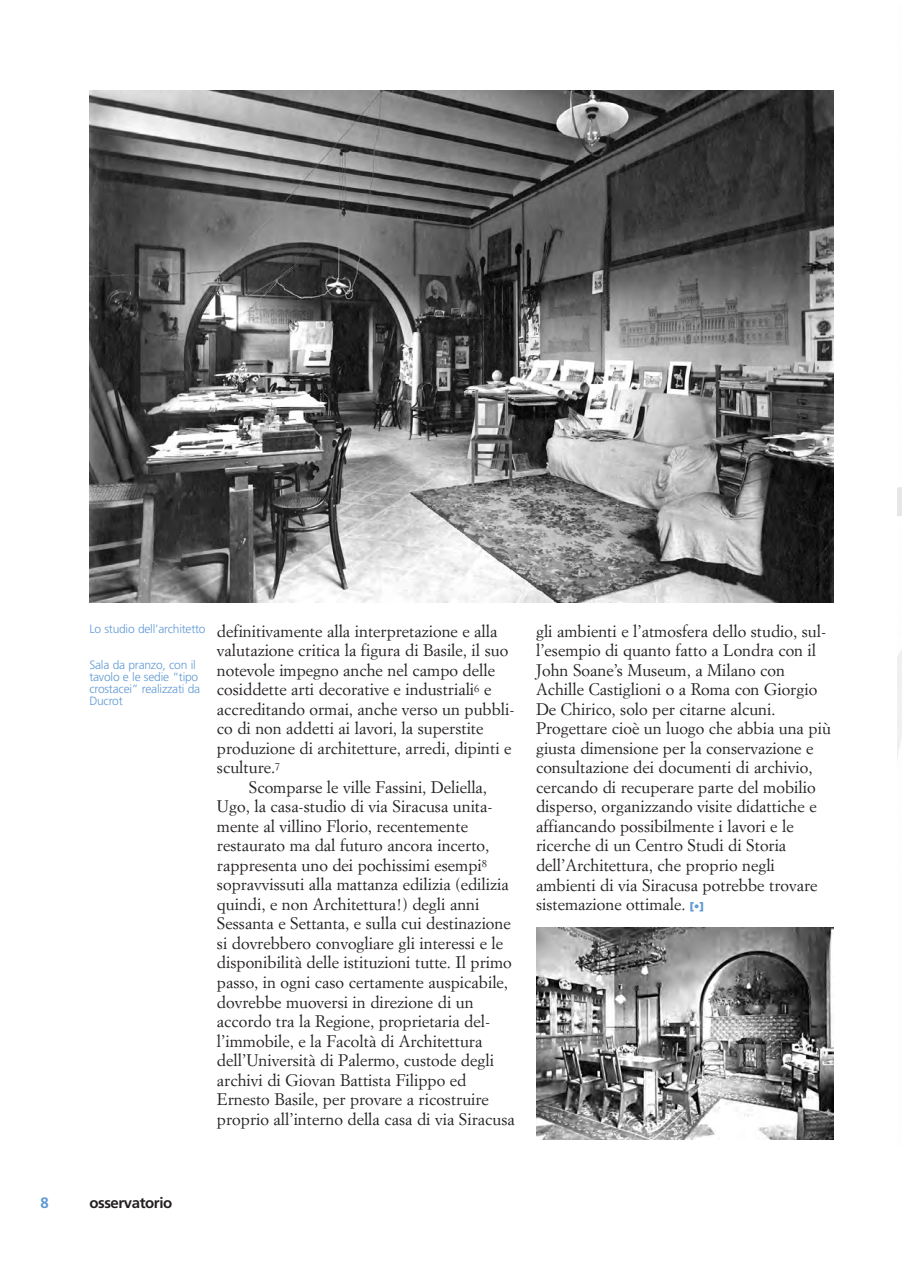
<style>
.page{position:relative;width:902px;height:1272px;background:#fff}
.page>*{position:absolute;margin:0;border:0;box-sizing:border-box;transform-origin:0 0}
.t1{font:16.5px/19.5px "Simoncini Garamond";color:#231f20}
.t2{font:700 15px "Frutiger";letter-spacing:-.03em;color:#231f20}
.t3{font:700 15px "Frutiger";color:#619ad4}
.t4{font:300 12px/12px "Frutiger";letter-spacing:-.015em;color:#619ad4}
.s1{font-family:"Frutiger";font-weight:900;font-size:10.5px;color:#619ad4}
</style>
<div class="page">
<img style="left:89px;top:90px;width:744px;height:512px">
<img style="left:536px;top:928px;width:297px;height:211px">
<p class="t4" style="left:89px;top:623px;width:118px">Lo studio dell’architetto</p>
<p class="t4" style="left:89px;top:659px;width:112px">Sala da pranzo, con il tavolo e le sedie “tipo crostacei” realizzati da<br>Ducrot</p>
<p class="t1" style="left:217px;top:622px;width:282px">definitivamente alla interpretazione e alla</p>
<p class="t1" style="left:217px;top:642px;width:293px">valutazione critica la figura di Basile, il suo</p>
<p class="t1" style="left:217px;top:661px;width:279px">notevole impegno anche nel campo delle</p>
<p class="t1" style="left:217px;top:681px;width:276px">cosiddette arti decorative e industriali<sup>6</sup> e</p>
<p class="t1" style="left:217px;top:700px;width:299px">accreditando ormai, anche verso un pubbli-</p>
<p class="t1" style="left:217px;top:720px;width:268px">co di non addetti ai lavori, la superstite</p>
<p class="t1" style="left:217px;top:739px;width:296px">produzione di architetture, arredi, dipinti e</p>
<p class="t1" style="left:217px;top:759px;width:65px">sculture.<sup>7</sup></p>
<p class="t1" style="left:249px;top:778px;width:240px">Scomparse le ville Fassini, Deliella,</p>
<p class="t1" style="left:217px;top:798px;width:277px">Ugo, la casa-studio di via Siracusa unita-</p>
<p class="t1" style="left:217px;top:817px;width:252px">mente al villino Florio, recentemente</p>
<p class="t1" style="left:217px;top:837px;width:274px">restaurato ma dal futuro ancora incerto,</p>
<p class="t1" style="left:217px;top:856px;width:271px">rappresenta uno dei pochissimi esempi<sup>8</sup></p>
<p class="t1" style="left:217px;top:876px;width:293px">sopravvissuti alla mattanza edilizia (edilizia</p>
<p class="t1" style="left:217px;top:895px;width:264px">quindi, e non Architettura!) degli anni</p>
<p class="t1" style="left:217px;top:915px;width:295px">Sessanta e Settanta, e sulla cui destinazione</p>
<p class="t1" style="left:217px;top:934px;width:288px">si dovrebbero convogliare gli interessi e le</p>
<p class="t1" style="left:217px;top:954px;width:296px">disponibilità delle istituzioni tutte. Il primo</p>
<p class="t1" style="left:217px;top:973px;width:292px">passo, in ogni caso certamente auspicabile,</p>
<p class="t1" style="left:217px;top:993px;width:258px">dovrebbe muoversi in direzione di un</p>
<p class="t1" style="left:217px;top:1012px;width:275px">accordo tra la Regione, proprietaria del-</p>
<p class="t1" style="left:217px;top:1032px;width:267px">l’immobile, e la Facoltà di Architettura</p>
<p class="t1" style="left:217px;top:1051px;width:278px">dell’Università di Palermo, custode degli</p>
<p class="t1" style="left:217px;top:1071px;width:251px">archivi di Giovan Battista Filippo ed</p>
<p class="t1" style="left:217px;top:1090px;width:273px">Ernesto Basile, per provare a ricostruire</p>
<p class="t1" style="left:217px;top:1110px;width:299px">proprio all’interno della casa di via Siracusa</p>
<p class="t1" style="left:536px;top:622px;width:296px">gli ambienti e l’atmosfera dello studio, sul&shy;l’esempio di quanto fatto a Londra con il John Soane’s Museum, a Milano con Achille Castiglioni o a Roma con Giorgio De Chirico, solo per citarne alcuni.<br>Progettare cioè un luogo che abbia una più giusta dimensione per la conservazione e consultazione dei documenti di archivio, cercando di recuperare parte del mobilio disperso, organizzando visite didattiche e affiancando possibilmente i lavori e le ricerche di un Centro Studi di Storia dell’Architettura, che proprio negli ambienti di via Siracusa potrebbe trovare sistemazione ottimale. <span class="s1">[•]</span></p>
<p class="t3" style="left:40px;top:1196px;width:10px">8</p>
<p class="t2" style="left:89px;top:1196px;width:84px">osservatorio</p>
</div>
